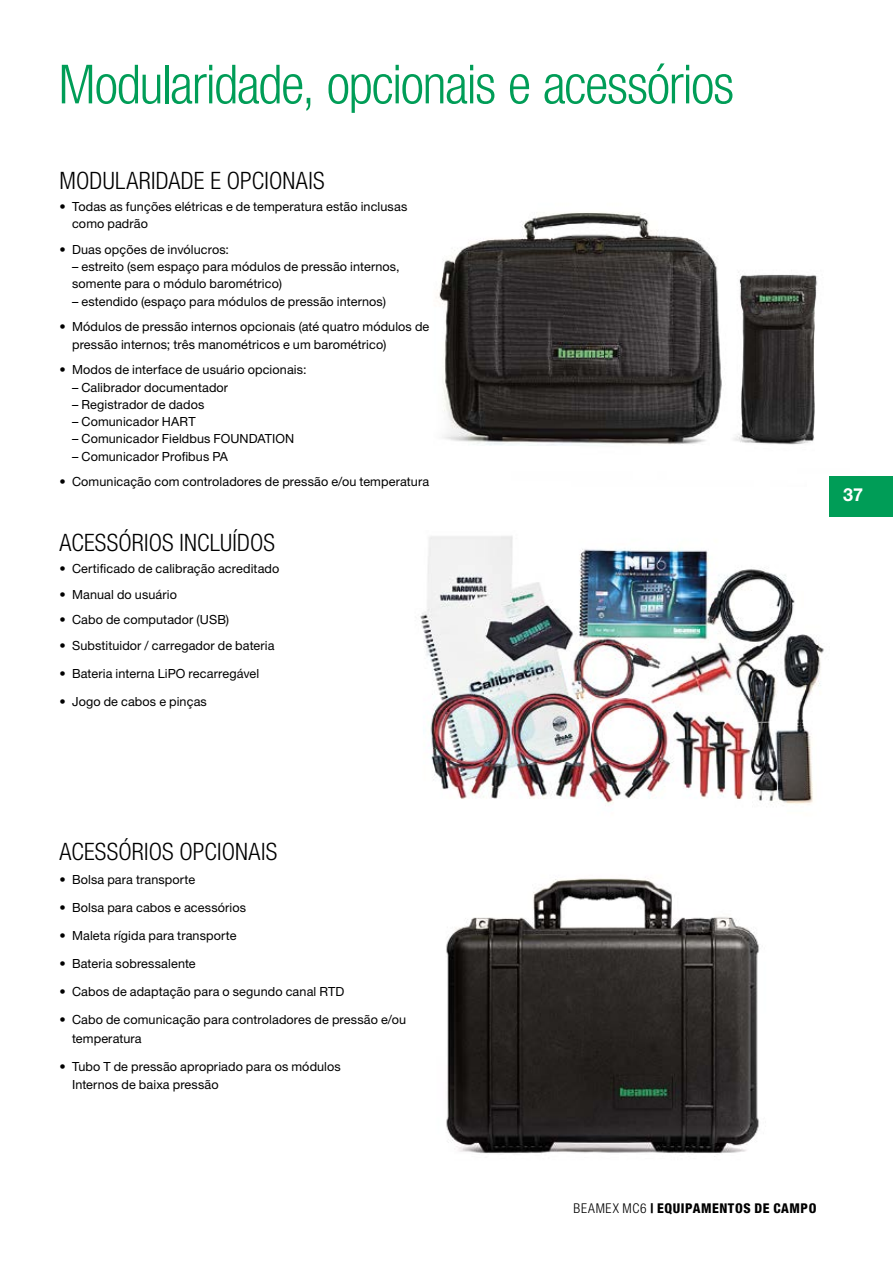
<style>
.page{position:relative;width:893px;height:1263px;background:#fff}
.page>*{position:absolute;margin:0;border:0;box-sizing:border-box;transform-origin:0 0}
.t1{font:300 condensed 54px "Helvetica Neue LT Pro";letter-spacing:-.025em;color:#009d57}
.t2{font:300 condensed 24px "Helvetica Neue LT Pro";letter-spacing:.005em;color:#000}
.t3{font:700 18px "Helvetica Neue LT Pro";color:#fff}
.t4{font:800 condensed 13.5px "Helvetica Neue LT Pro";letter-spacing:.04em;color:#000}
.t5{font:12.6px/17.2px "Helvetica Neue LT Pro";letter-spacing:.01em;color:#000}
.s1{font-weight:300}
</style>
<div class="page">
<img style="left:420px;top:516px;width:463px;height:289px">
<img style="left:436px;top:212px;width:286px;height:234px">
<img style="left:734px;top:272px;width:83px;height:173px">
<img style="left:446px;top:877px;width:313px;height:280px">
<div style="left:829px;top:476px;width:64px;height:40px;background:#009d57"></div>
<h1 class="t1" style="left:58px;top:53px;width:677px">Modularidade, opcionais e acessórios</h1>
<h2 class="t2" style="left:60px;top:167px;width:266px">MODULARIDADE E OPCIONAIS</h2>
<p class="t5" style="left:72px;top:197px;width:337px;text-indent:-13px">• Todas as funções elétricas e de temperatura estão inclusas como padrão</p>
<p class="t5" style="left:60px;top:240px;width:171px">• Duas opções de invólucros:</p>
<p class="t5" style="left:72px;top:258px;width:329px">– estreito (sem espaço para módulos de pressão internos, somente para o módulo barométrico)</p>
<p class="t5" style="left:72px;top:292px;width:315px">– estendido (espaço para módulos de pressão internos)</p>
<p class="t5" style="left:72px;top:318px;width:359px;text-indent:-13px">• Módulos de pressão internos opcionais (até quatro módulos de pressão internos; três manométricos e um barométrico)</p>
<p class="t5" style="left:60px;top:361px;width:248px">• Modos de interface de usuário opcionais:</p>
<p class="t5" style="left:72px;top:378px;width:158px">– Calibrador documentador</p>
<p class="t5" style="left:72px;top:395px;width:134px">– Registrador de dados</p>
<p class="t5" style="left:72px;top:413px;width:125px">– Comunicador HART</p>
<p class="t5" style="left:72px;top:430px;width:224px">– Comunicador Fieldbus FOUNDATION</p>
<p class="t5" style="left:72px;top:447px;width:158px">– Comunicador Profibus PA</p>
<p class="t5" style="left:60px;top:473px;width:371px">• Comunicação com controladores de pressão e/ou temperatura</p>
<h2 class="t2" style="left:60px;top:529px;width:217px">ACESSÓRIOS INCLUÍDOS</h2>
<p class="t5" style="left:60px;top:559px;width:221px">• Certificado de calibração acreditado</p>
<p class="t5" style="left:60px;top:585px;width:119px">• Manual do usuário</p>
<p class="t5" style="left:60px;top:611px;width:171px">• Cabo de computador (USB)</p>
<p class="t5" style="left:60px;top:637px;width:217px">• Substituidor / carregador de bateria</p>
<p class="t5" style="left:60px;top:665px;width:201px">• Bateria interna LiPO recarregável</p>
<p class="t5" style="left:60px;top:693px;width:149px">• Jogo de cabos e pinças</p>
<h3 class="t3" style="left:843px;top:484px;width:21px">37</h3>
<h2 class="t2" style="left:60px;top:838px;width:219px">ACESSÓRIOS OPCIONAIS</h2>
<p class="t5" style="left:60px;top:870px;width:137px">• Bolsa para transporte</p>
<p class="t5" style="left:60px;top:898px;width:188px">• Bolsa para cabos e acessórios</p>
<p class="t5" style="left:60px;top:926px;width:178px">• Maleta rígida para transporte</p>
<p class="t5" style="left:60px;top:954px;width:138px">• Bateria sobressalente</p>
<p class="t5" style="left:60px;top:982px;width:286px">• Cabos de adaptação para o segundo canal RTD</p>
<p class="t5" style="left:72px;top:1009px;width:335px;line-height:19.5px;text-indent:-13px">• Cabo de comunicação para controladores de pressão e/ou temperatura</p>
<p class="t5" style="left:72px;top:1058px;width:270px;text-indent:-13px">• Tubo T de pressão apropriado para os módulos<br>Internos de baixa pressão</p>
<p class="t4" style="left:574px;top:1200px;width:244px"><span class="s1">BEAMEX MC6</span> | EQUIPAMENTOS DE CAMPO</p>
</div>
